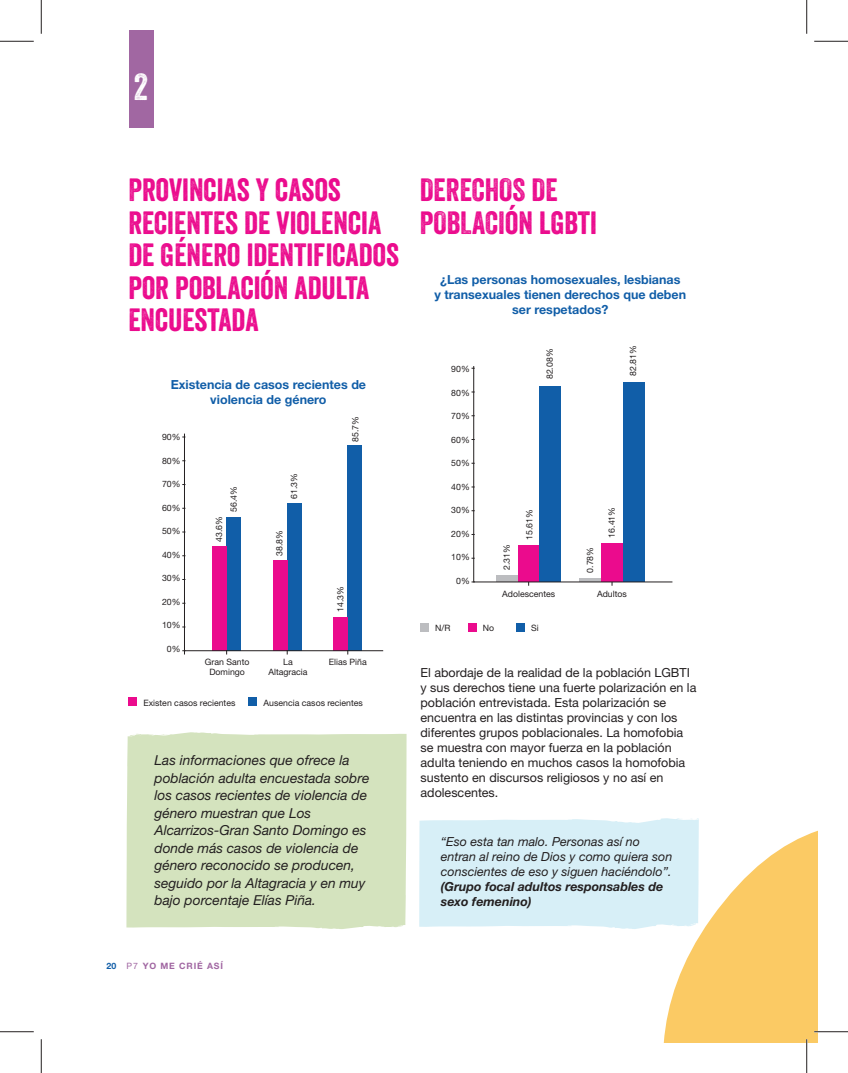
<style>
.page{position:relative;width:848px;height:1073px;background:#fff}
.page>*{position:absolute;margin:0;border:0;box-sizing:border-box;transform-origin:0 0}
.t1{font:36.5px "Veneer";color:#fff}
.t2{font:31.25px/32.5px "Veneer";color:#eb0b8d}
.t3{font:italic 13.75px/17.5px "Helvetica Neue LT Std";color:#231f20}
.t4{font:12.5px/15px "Helvetica Neue LT Std";color:#231f20}
.t5{font:700 12.5px/15px "Helvetica Neue LT Std";color:#115ea8;text-align:center}
.t6{font:italic 12.5px/15px "Helvetica Neue LT Std";color:#231f20}
.t7{font:italic 700 12.5px/15px "Helvetica Neue LT Std";color:#231f20}
.t8{font:8.75px/10px "Helvetica Neue LT Std";color:#231f20;text-align:center}
.t9{font:700 8.75px "Helvetica Neue LT Std";letter-spacing:.1em;color:#a167a2}
.t10{font:700 8.75px "Helvetica Neue LT Std";color:#115ea8}
.s1{font-weight:400}
</style>
<div class="page">
<div style="left:129px;top:30px;width:24px;height:97px;background:#a167a2"></div>
<svg style="left:419px;top:818px;width:399px;height:224px"></svg>
<div style="left:126px;top:732px;width:280px;height:197px;background:#d4e3be"></div>
<div style="left:128px;top:697px;width:9px;height:9px;background:#eb0b8d"></div>
<div style="left:249px;top:697px;width:8px;height:9px;background:#115ea8"></div>
<svg style="left:184px;top:433px;width:199px;height:218px"></svg>
<div style="left:420px;top:623px;width:9px;height:8px;background:#bcbdc0"></div>
<div style="left:468px;top:623px;width:8px;height:8px;background:#eb0b8d"></div>
<div style="left:516px;top:623px;width:8px;height:8px;background:#115ea8"></div>
<svg style="left:473px;top:366px;width:199px;height:216px"></svg>
<hr style="left:814px;top:1030px;width:34px;height:2px;background:#fff">
<hr style="left:805px;top:1039px;width:2px;height:33px;background:#fff">
<hr style="left:0;top:41px;width:34px;height:1px;background:#231f20">
<hr style="left:814px;top:41px;width:34px;height:1px;background:#231f20">
<hr style="left:0;top:1031px;width:34px;height:1px;background:#231f20">
<hr style="left:814px;top:1031px;width:34px;height:1px;background:#231f20">
<hr style="left:41px;top:0;width:1px;height:34px;background:#231f20">
<hr style="left:41px;top:1039px;width:1px;height:33px;background:#231f20">
<hr style="left:806px;top:0;width:1px;height:34px;background:#231f20">
<hr style="left:806px;top:1039px;width:1px;height:33px;background:#231f20">
<h1 class="t1" style="left:134px;top:65px;width:16px">2</h1>
<h2 class="t2" style="left:128px;top:173px;width:272px">PROVINCIAS Y CASOS<br>RECIENTES DE VIOLENCIA<br>DE GÉNERO IDENTIFICADOS<br>POR POBLACIÓN ADULTA<br>ENCUESTADA</h2>
<p class="t5" style="left:171px;top:376px;width:197px">Existencia de casos recientes de violencia de género</p>
<p class="t8" style="left:162px;top:432px;width:20px">90%</p>
<p class="t8" style="left:162px;top:455px;width:20px">80%</p>
<p class="t8" style="left:162px;top:479px;width:20px">70%</p>
<p class="t8" style="left:162px;top:502px;width:20px">60%</p>
<p class="t8" style="left:162px;top:526px;width:20px">50%</p>
<p class="t8" style="left:162px;top:549px;width:20px">40%</p>
<p class="t8" style="left:162px;top:573px;width:20px">30%</p>
<p class="t8" style="left:162px;top:596px;width:20px">20%</p>
<p class="t8" style="left:162px;top:620px;width:20px">10%</p>
<p class="t8" style="left:167px;top:643px;width:15px">0%</p>
<p class="t8" style="left:214px;top:542px;width:27px;rotate:-90deg">43.6%</p>
<p class="t8" style="left:229px;top:511px;width:27px;rotate:-90deg">56.4%</p>
<p class="t8" style="left:289px;top:499px;width:27px;rotate:-90deg">61.3%</p>
<p class="t8" style="left:274px;top:556px;width:27px;rotate:-90deg">38.8%</p>
<p class="t8" style="left:350px;top:442px;width:27px;rotate:-90deg">85.7%</p>
<p class="t8" style="left:335px;top:611px;width:27px;rotate:-90deg">14.3%</p>
<p class="t8" style="left:205px;top:656px;width:46px">Gran Santo<br>Domingo</p>
<p class="t8" style="left:268px;top:656px;width:41px">La<br>Altagracia</p>
<p class="t8" style="left:329px;top:656px;width:39px">Elias Piña</p>
<p class="t8" style="left:143px;top:697px;width:94px">Existen casos recientes</p>
<p class="t8" style="left:263px;top:697px;width:101px">Ausencia casos recientes</p>
<p class="t3" style="left:154px;top:751px;width:216px">Las informaciones que ofrece la población adulta encuestada sobre los casos recientes de violencia de género muestran que Los<br>Alcarrizos-Gran Santo Domingo es donde más casos de violencia de género reconocido se producen, seguido por la Altagracia y en muy bajo porcentaje Elías Piña.</p>
<p class="t10" style="left:106px;top:960px;width:11px">20</p>
<p class="t9" style="left:127px;top:960px;width:98px"><span class="s1">P7</span> YO ME CRIÉ ASÍ</p>
<h2 class="t2" style="left:420px;top:173px;width:178px">DERECHOS DE<br>POBLACIÓN LGBTI</h2>
<p class="t5" style="left:434px;top:272px;width:253px">¿Las personas homosexuales, lesbianas<br>y transexuales tienen derechos que deben ser respetados?</p>
<p class="t8" style="left:451px;top:364px;width:20px">90%</p>
<p class="t8" style="left:451px;top:387px;width:20px">80%</p>
<p class="t8" style="left:451px;top:411px;width:20px">70%</p>
<p class="t8" style="left:451px;top:434px;width:20px">60%</p>
<p class="t8" style="left:451px;top:458px;width:20px">50%</p>
<p class="t8" style="left:451px;top:481px;width:20px">40%</p>
<p class="t8" style="left:451px;top:505px;width:20px">30%</p>
<p class="t8" style="left:451px;top:528px;width:20px">20%</p>
<p class="t8" style="left:451px;top:552px;width:20px">10%</p>
<p class="t8" style="left:456px;top:575px;width:15px">0%</p>
<p class="t8" style="left:544px;top:379px;width:32px;rotate:-90deg">82.08%</p>
<p class="t8" style="left:628px;top:376px;width:32px;rotate:-90deg">82.81%</p>
<p class="t8" style="left:524px;top:540px;width:32px;rotate:-90deg">15.61%</p>
<p class="t8" style="left:606px;top:537px;width:32px;rotate:-90deg">16.41%</p>
<p class="t8" style="left:501px;top:570px;width:27px;rotate:-90deg">2.31%</p>
<p class="t8" style="left:585px;top:572px;width:27px;rotate:-90deg">0.78%</p>
<p class="t8" style="left:502px;top:589px;width:54px">Adolescentes</p>
<p class="t8" style="left:597px;top:589px;width:31px">Adultos</p>
<p class="t8" style="left:435px;top:623px;width:17px">N/R</p>
<p class="t8" style="left:483px;top:623px;width:13px">No</p>
<p class="t8" style="left:531px;top:623px;width:9px">Si</p>
<p class="t4" style="left:420px;top:665px;width:277px">El abordaje de la realidad de la población LGBTI y sus derechos tiene una fuerte polarización en la población entrevistada. Esta polarización se encuentra en las distintas provincias y con los diferentes grupos poblacionales. La homofobia se muestra con mayor fuerza en la población adulta teniendo en muchos casos la homofobia sustento en discursos religiosos y no así en adolescentes.</p>
<p class="t6" style="left:441px;top:833px;width:233px">“Eso esta tan malo. Personas así no entran al reino de Dios y como quiera son conscientes de eso y siguen haciéndolo”.</p>
<p class="t7" style="left:441px;top:878px;width:224px">(Grupo focal adultos responsables de sexo femenino)</p>
</div>
